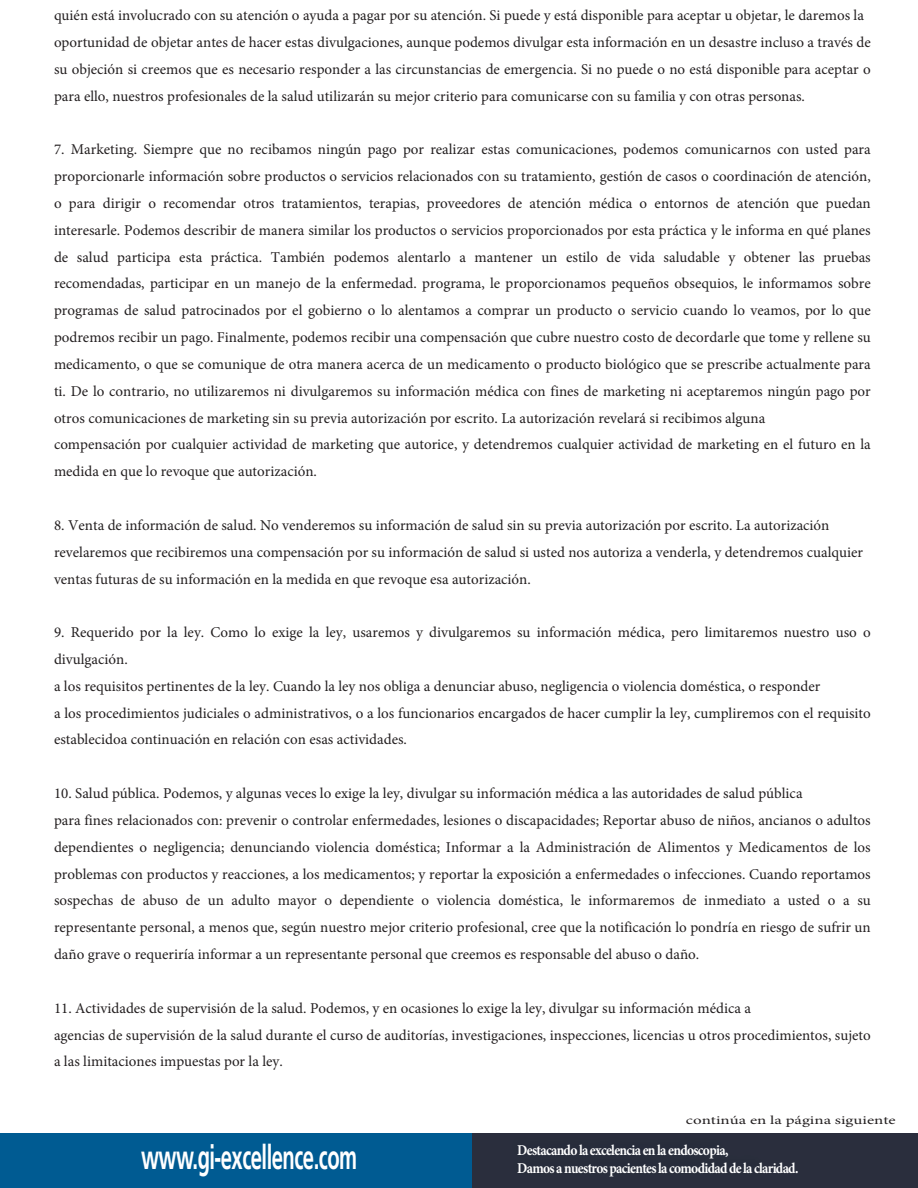
<style>
.page{position:relative;width:918px;height:1188px;background:#fff}
.page>*{position:absolute;margin:0;border:0;box-sizing:border-box;transform-origin:0 0}
.t1{font:700 33.75px "Frutiger LT Std";letter-spacing:-.025em;color:#fff;scale:.6 1}
.t2{font:15px/26.8px "Minion Pro";color:#231f20}
.t3{font:700 15px/18px "Minion Pro";letter-spacing:-.05em;color:#fff;scale:.9 1}
.t4{font:12.15px "Minion Pro";color:#231f20;scale:1.39 1}
</style>
<div class="page">
<div style="left:0;top:1133px;width:472px;height:55px;background:#005b92"></div>
<div style="left:472px;top:1133px;width:446px;height:55px;background:#2a2e3d"></div>
<p class="t2" style="left:54px;top:2px;width:818px">quién está involucrado con su atención o ayuda a pagar por su atención. Si puede y está disponible para aceptar u objetar, le daremos la oportunidad de objetar antes de hacer estas divulgaciones, aunque podemos divulgar esta información en un desastre incluso a través de su objeción si creemos que es necesario responder a las circunstancias de emergencia. Si no puede o no está disponible para aceptar o para ello, nuestros profesionales de la salud utilizarán su mejor criterio para comunicarse con su familia y con otras personas.</p>
<p class="t2" style="left:54px;top:136px;width:818px">7. Marketing. Siempre que no recibamos ningún pago por realizar estas comunicaciones, podemos comunicarnos con usted para proporcionarle información sobre productos o servicios relacionados con su tratamiento, gestión de casos o coordinación de atención, o para dirigir o recomendar otros tratamientos, terapias, proveedores de atención médica o entornos de atención que puedan interesarle. Podemos describir de manera similar los productos o servicios proporcionados por esta práctica y le informa en qué planes de salud participa esta práctica. También podemos alentarlo a mantener un estilo de vida saludable y obtener las pruebas recomendadas, participar en un manejo de la enfermedad. programa, le proporcionamos pequeños obsequios, le informamos sobre programas de salud patrocinados por el gobierno o lo alentamos a comprar un producto o servicio cuando lo veamos, por lo que podremos recibir un pago. Finalmente, podemos recibir una compensación que cubre nuestro costo de decordarle que tome y rellene su medicamento, o que se comunique de otra manera acerca de un medicamento o producto biológico que se prescribe actualmente para ti. De lo contrario, no utilizaremos ni divulgaremos su información médica con fines de marketing ni aceptaremos ningún pago por otros comunicaciones de marketing sin su previa autorización por escrito. La autorización revelará si recibimos alguna<br>compensación por cualquier actividad de marketing que autorice, y detendremos cualquier actividad de marketing en el futuro en la medida en que lo revoque que autorización.</p>
<p class="t2" style="left:54px;top:512px;width:811px">8. Venta de información de salud. No venderemos su información de salud sin su previa autorización por escrito. La autorización revelaremos que recibiremos una compensación por su información de salud si usted nos autoriza a venderla, y detendremos cualquier ventas futuras de su información en la medida en que revoque esa autorización.</p>
<p class="t2" style="left:54px;top:619px;width:818px">9. Requerido por la ley. Como lo exige la ley, usaremos y divulgaremos su información médica, pero limitaremos nuestro uso o divulgación.<br>a los requisitos pertinentes de la ley. Cuando la ley nos obliga a denunciar abuso, negligencia o violencia doméstica, o responder<br>a los procedimientos judiciales o administrativos, o a los funcionarios encargados de hacer cumplir la ley, cumpliremos con el requisito establecidoa continuación en relación con esas actividades.</p>
<p class="t2" style="left:54px;top:780px;width:818px">10. Salud pública. Podemos, y algunas veces lo exige la ley, divulgar su información médica a las autoridades de salud pública<br>para fines relacionados con: prevenir o controlar enfermedades, lesiones o discapacidades; Reportar abuso de niños, ancianos o adultos dependientes o negligencia; denunciando violencia doméstica; Informar a la Administración de Alimentos y Medicamentos de los problemas con productos y reacciones, a los medicamentos; y reportar la exposición a enfermedades o infecciones. Cuando reportamos sospechas de abuso de un adulto mayor o dependiente o violencia doméstica, le informaremos de inmediato a usted o a su representante personal, a menos que, según nuestro mejor criterio profesional, cree que la notificación lo pondría en riesgo de sufrir un daño grave o requeriría informar a un representante personal que creemos es responsable del abuso o daño.</p>
<p class="t2" style="left:54px;top:995px;width:818px">11. Actividades de supervisión de la salud. Podemos, y en ocasiones lo exige la ley, divulgar su información médica a<br>agencias de supervisión de la salud durante el curso de auditorías, investigaciones, inspecciones, licencias u otros procedimientos, sujeto a las limitaciones impuestas por la ley.</p>
<p class="t4" style="left:686px;top:1112px;width:152px">continúa en la página siguiente</p>
<h1 class="t1" style="left:141px;top:1137px;width:362px">www.gi-excellence.com</h1>
<p class="t3" style="left:517px;top:1141px;width:314px">Destacando la excelencia en la endoscopia,<br>Damos a nuestros pacientes la comodidad de la claridad.</p>
</div>
